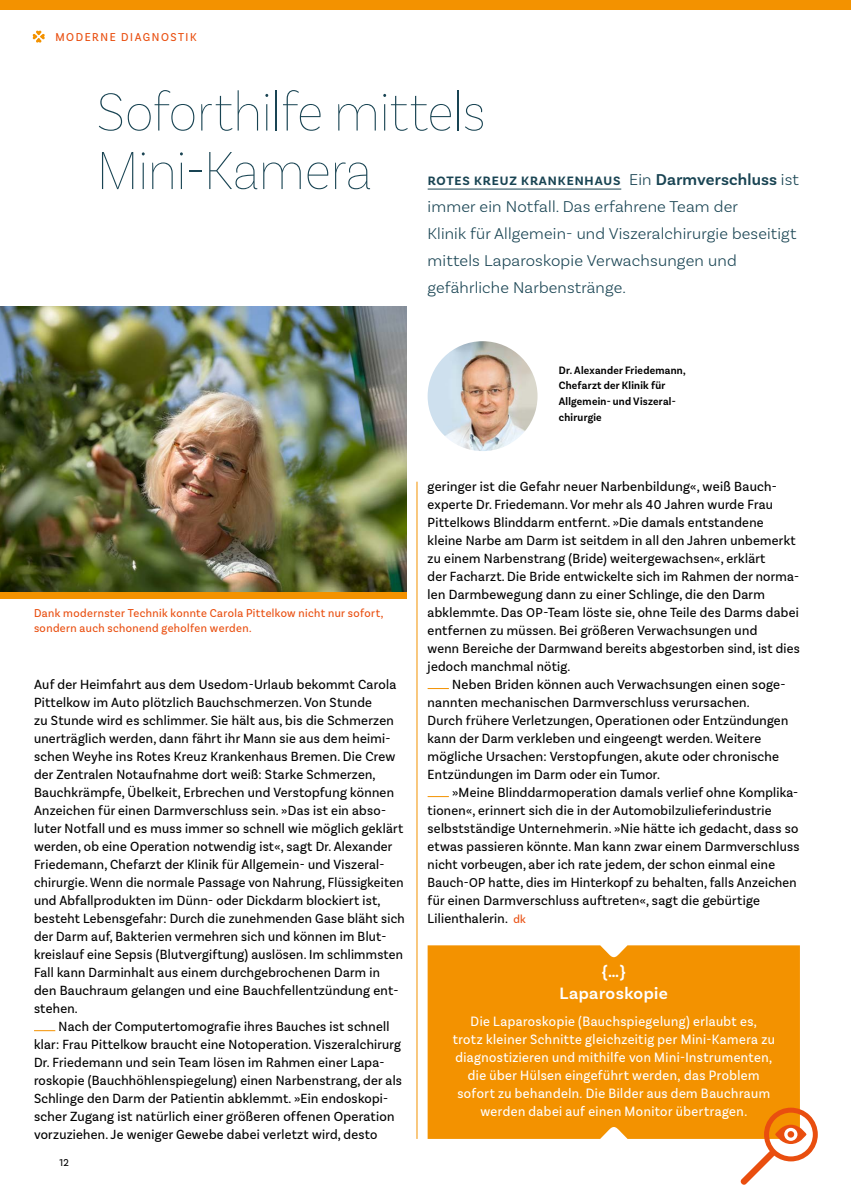
<style>
.page{position:relative;width:851px;height:1191px;background:#fff}
.page>*{position:absolute;margin:0;border:0;box-sizing:border-box;transform-origin:0 0}
.t1{font:100 57px/58.5px "Basic Sans Narrow";letter-spacing:-.015em;color:#194453}
.t2{font:600 17.25px/22.5px "Basic Sans";letter-spacing:.025em;color:#fff;text-align:center}
.t3{font:300 16.5px/27px "Basic Sans";letter-spacing:.01em;color:#194453}
.t4{font:14.25px/18px "Basic Sans Narrow";letter-spacing:.035em;color:#fff;text-align:center}
.t5{font:13.95px/18px "Basic Sans Narrow";letter-spacing:.02em;color:#000}
.t6{font:700 12.75px "Basic Sans";letter-spacing:.07em;color:#194453}
.t7{font:12px/15.8px "Basic Sans Narrow";letter-spacing:.035em;color:#e94e0f}
.t8{font:12px "Basic Sans Narrow";letter-spacing:.13em;color:#e94e0f}
.t9{font:600 11.25px/15.8px "Basic Sans Narrow";letter-spacing:.025em;color:#000}
.t10{font:10.5px "Basic Sans Narrow";color:#000}
.s1{font-weight:300;font-size:16.5px}
.s2{font-weight:600;font-size:16.5px}
.s3{font-size:13.5px}
.s4{font-size:12px;color:#e94e0f}
</style>
<div class="page">
<img style="left:0;top:306px;width:406px;height:286px">
<img style="left:427px;top:341px;width:110px;height:110px;border-radius:55px">
<div style="left:0;top:0;width:850px;height:9px;background:#f39200"></div>
<svg style="left:33px;top:30px;width:12px;height:13px"></svg>
<div style="left:0;top:592px;width:406px;height:7px;background:#f39200"></div>
<hr style="left:427px;top:189px;width:194px;height:1px;background:#194453">
<svg style="left:34px;top:1030px;width:21px;height:1px"></svg>
<svg style="left:427px;top:688px;width:22px;height:1px"></svg>
<svg style="left:427px;top:796px;width:22px;height:1px"></svg>
<hr style="left:416px;top:481px;width:1px;height:658px;background:#f39200">
<div style="left:427px;top:945px;width:372px;height:194px;background:#f39200"></div>
<svg style="left:740px;top:1107px;width:77px;height:77px"></svg>
<p class="t8" style="left:55px;top:30px;width:143px">MODERNE DIAGNOSTIK</p>
<h1 class="t1" style="left:96px;top:83px;width:391px">Soforthilfe mittels<br>Mini-Kamera</h1>
<p class="t6" style="left:427px;top:173px;width:372px">ROTES KREUZ KRANKENHAUS <span class="s1">Ein</span> <span class="s2">Darmverschluss</span> <span class="s1">ist</span></p>
<p class="t3" style="left:427px;top:192px;width:370px">immer ein Notfall. Das erfahrene Team der<br>Klinik für Allgemein- und Viszeralchirurgie beseitigt mittels Laparoskopie Verwachsungen und gefährliche Narbenstränge.</p>
<p class="t9" style="left:558px;top:362px;width:128px">Dr. Alexander Friedemann,<br>Chefarzt der Klinik für<br>Allgemein- und Viszeral&shy;chirurgie</p>
<p class="t7" style="left:34px;top:605px;width:351px">Dank modernster Technik konnte Carola Pittelkow nicht nur sofort, sondern auch schonend geholfen werden.</p>
<p class="t5" style="left:34px;top:675px;width:372px">Auf der Heimfahrt aus dem Usedom-Urlaub bekommt Carola Pittelkow im Auto plötzlich Bauchschmerzen. Von Stunde<br>zu Stunde wird es schlimmer. Sie hält aus, bis die Schmerzen unerträglich werden, dann fährt ihr Mann sie aus dem heimi&shy;schen Weyhe ins Rotes Kreuz Krankenhaus Bremen. Die Crew der Zentralen Notaufnahme dort weiß: Starke Schmerzen, Bauchkrämpfe, Übelkeit, Erbrechen und Verstopfung können Anzeichen für einen Darmverschluss sein. »Das ist ein abso&shy;luter Notfall und es muss immer so schnell wie möglich geklärt werden, ob eine Operation notwendig ist«, sagt Dr. Alexander Friedemann, Chefarzt der Klinik für Allgemein- und Viszeral&shy;chirurgie. Wenn die normale Passage von Nahrung, Flüssigkeiten und Abfallprodukten im Dünn- oder Dickdarm blockiert ist, besteht Lebensgefahr: Durch die zunehmenden Gase bläht sich der Darm auf, Bakterien vermehren sich und können im Blut&shy;kreislauf eine Sepsis (Blutvergiftung) auslösen. Im schlimmsten Fall kann Darminhalt aus einem durchgebrochenen Darm in den Bauchraum gelangen und eine Bauchfellentzündung ent&shy;stehen.</p>
<p class="t5" style="left:34px;top:1017px;width:369px;text-indent:25px">Nach der Computertomografie ihres Bauches ist schnell klar: Frau Pittelkow braucht eine Notoperation. Viszeralchirurg Dr. Friedemann und sein Team lösen im Rahmen einer Lapa&shy;roskopie (Bauchhöhlenspiegelung) einen Narbenstrang, der als Schlinge den Darm der Patientin abklemmt. »Ein endoskopi&shy;scher Zugang ist natürlich einer größeren offenen Operation vorzuziehen. Je weniger Gewebe dabei verletzt wird, desto</p>
<p class="t10" style="left:60px;top:1156px;width:11px">12</p>
<p class="t5" style="left:427px;top:477px;width:374px">geringer ist die Gefahr neuer Narbenbildung«, weiß Bauch&shy;experte Dr. Friedemann. Vor mehr als <span class="s3">40</span> Jahren wurde Frau Pittelkows Blinddarm entfernt. »Die damals entstandene kleine Narbe am Darm ist seitdem in all den Jahren unbemerkt zu einem Narbenstrang (Bride) weitergewachsen«, erklärt<br>der Facharzt. Die Bride entwickelte sich im Rahmen der norma&shy;len Darmbewegung dann zu einer Schlinge, die den Darm abklemmte. Das <span class="s3">OP</span>-Team löste sie, ohne Teile des Darms dabei entfernen zu müssen. Bei größeren Verwachsungen und<br>wenn Bereiche der Darmwand bereits abgestorben sind, ist dies jedoch manchmal nötig.</p>
<p class="t5" style="left:427px;top:675px;width:362px;text-indent:25px">Neben Briden können auch Verwachsungen einen soge&shy;nannten mechanischen Darmverschluss verursachen.<br>Durch frühere Verletzungen, Operationen oder Entzündungen kann der Darm verkleben und eingeengt werden. Weitere mögliche Ursachen: Verstopfungen, akute oder chronische Entzündungen im Darm oder ein Tumor.</p>
<p class="t5" style="left:427px;top:783px;width:373px;text-indent:25px">»Meine Blinddarmoperation damals verlief ohne Komplika&shy;tionen«, erinnert sich die in der Automobilzulieferindustrie selbstständige Unternehmerin. »Nie hätte ich gedacht, dass so etwas passieren könnte. Man kann zwar einem Darmverschluss nicht vorbeugen, aber ich rate jedem, der schon einmal eine Bauch-<span class="s3">OP</span> hatte, dies im Hinterkopf zu behalten, falls Anzeichen für einen Darmverschluss auftreten«, sagt die gebürtige Lilienthalerin. <span class="s4">dk</span></p>
<p class="t2" style="left:559px;top:960px;width:110px">{…}<br>Laparoskopie</p>
<p class="t4" style="left:452px;top:1013px;width:323px">Die Laparoskopie (Bauchspiegelung) erlaubt es,<br>trotz kleiner Schnitte gleichzeitig per Mini-Kamera zu diagnostizieren und mithilfe von Mini-Instrumenten, die über Hülsen eingeführt werden, das Problem sofort zu behandeln. Die Bilder aus dem Bauchraum werden dabei auf einen Monitor übertragen.</p>
</div>
